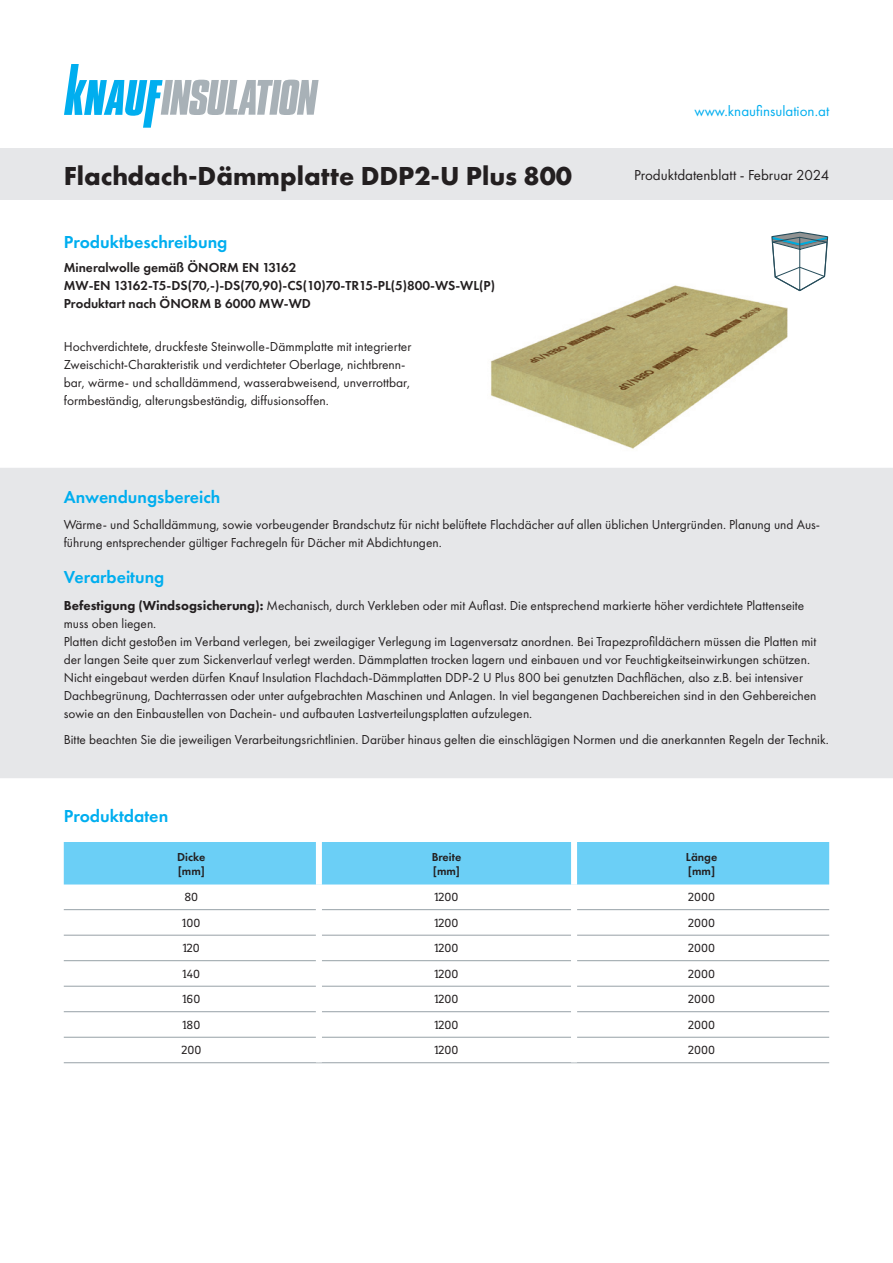
<style>
.page{position:relative;width:893px;height:1263px;background:#fff}
.page>*{position:absolute;margin:0;border:0;box-sizing:border-box;transform-origin:0 0}
.t1{font:700 27px "Futura PT";color:#231f20}
.t2{font:600 18px "Futura PT";color:#00aeef}
.t3{font:15px "Futura PT";color:#231f20}
.t4{font:15px "Futura PT";color:#00aeef}
.t5{font:13.5px/18px "Futura PT";color:#231f20}
.t6{font:600 13.5px/18px "Futura PT";color:#231f20}
.t7{font:12px "Dobra Slab";color:#231f20}
.t8{font:600 12px/13.5px "Futura PT";color:#231f20}
.s1{font-weight:800}
</style>
<div class="page">
<svg style="left:64px;top:64px;width:255px;height:64px"></svg>
<div style="left:0;top:149px;width:893px;height:51px;background:#e6e7e9"></div>
<img style="left:490px;top:285px;width:298px;height:164px">
<div style="left:1px;top:468px;width:891px;height:309px;background:#e6e7e9"></div>
<div style="left:0;top:468px;width:893px;height:310px;border:2px solid #e6e7e9"></div>
<div style="left:64px;top:842px;width:765px;height:42px;background:#6bcff6"></div>
<hr style="left:64px;top:909px;width:252px;height:1px;background:#97a1a7">
<hr style="left:322px;top:909px;width:249px;height:1px;background:#97a1a7">
<hr style="left:577px;top:909px;width:252px;height:1px;background:#97a1a7">
<hr style="left:64px;top:935px;width:252px;height:1px;background:#97a1a7">
<hr style="left:322px;top:935px;width:249px;height:1px;background:#97a1a7">
<hr style="left:577px;top:935px;width:252px;height:1px;background:#97a1a7">
<hr style="left:64px;top:960px;width:252px;height:1px;background:#97a1a7">
<hr style="left:322px;top:960px;width:249px;height:1px;background:#97a1a7">
<hr style="left:577px;top:960px;width:252px;height:1px;background:#97a1a7">
<hr style="left:64px;top:986px;width:252px;height:1px;background:#97a1a7">
<hr style="left:322px;top:986px;width:249px;height:1px;background:#97a1a7">
<hr style="left:577px;top:986px;width:252px;height:1px;background:#97a1a7">
<hr style="left:64px;top:1011px;width:252px;height:1px;background:#97a1a7">
<hr style="left:322px;top:1011px;width:249px;height:1px;background:#97a1a7">
<hr style="left:577px;top:1011px;width:252px;height:1px;background:#97a1a7">
<hr style="left:64px;top:1037px;width:252px;height:1px;background:#97a1a7">
<hr style="left:322px;top:1037px;width:249px;height:1px;background:#97a1a7">
<hr style="left:577px;top:1037px;width:252px;height:1px;background:#97a1a7">
<hr style="left:64px;top:1062px;width:255px;height:1px;background:#97a1a7">
<hr style="left:319px;top:1062px;width:255px;height:1px;background:#97a1a7">
<hr style="left:574px;top:1062px;width:255px;height:1px;background:#97a1a7">
<div style="left:316px;top:842px;width:6px;height:42px;background:#fff"></div>
<div style="left:571px;top:842px;width:6px;height:42px;background:#fff"></div>
<svg style="left:771px;top:231px;width:58px;height:61px"></svg>
<p class="t4" style="left:694px;top:102px;width:136px">www.knaufinsulation.at</p>
<h1 class="t1" style="left:64px;top:158px;width:510px">Flachdach-Dämmplatte DDP2-U Plus 800</h1>
<p class="t3" style="left:634px;top:166px;width:197px">Produktdatenblatt - Februar 2024</p>
<h2 class="t2" style="left:64px;top:230px;width:165px">Produktbeschreibung</h2>
<p class="t6" style="left:64px;top:259px;width:433px">Mineralwolle gemäß ÖNORM EN 13162<br>MW-EN 13162-T5-DS(70,-)-DS(70,90)-CS(10)70-TR15-PL(5)800-WS-WL(P)<br>Produktart nach ÖNORM B 6000 MW-WD</p>
<p class="t5" style="left:64px;top:337px;width:349px">Hochverdichtete, druckfeste Steinwolle-Dämmplatte mit integrierter Zweischicht-Charakteristik und verdichteter Oberlage, nichtbrenn&shy;bar, wärme- und schalldämmend, wasserabweisend, unverrottbar, formbeständig, alterungsbeständig, diffusionsoffen.</p>
<h2 class="t2" style="left:64px;top:485px;width:158px">Anwendungsbereich</h2>
<p class="t5" style="left:64px;top:516px;width:758px">Wärme- und Schalldämmung, sowie vorbeugender Brandschutz für nicht belüftete Flachdächer auf allen üblichen Untergründen. Planung und Aus&shy;führung entsprechender gültiger Fachregeln für Dächer mit Abdichtungen.</p>
<h2 class="t2" style="left:64px;top:566px;width:102px">Verarbeitung</h2>
<p class="t5" style="left:64px;top:596px;width:754px"><span class="s1">Befestigung (Windsogsicherung):</span> Mechanisch, durch Verkleben oder mit Auflast. Die entsprechend markierte höher verdichtete Plattenseite muss oben liegen.<br>Platten dicht gestoßen im Verband verlegen, bei zweilagiger Verlegung im Lagenversatz anordnen. Bei Trapezprofildächern müssen die Platten mit der langen Seite quer zum Sickenverlauf verlegt werden. Dämmplatten trocken lagern und einbauen und vor Feuchtigkeitseinwirkungen schützen.<br>Nicht eingebaut werden dürfen Knauf Insulation Flachdach-Dämmplatten DDP-2 U Plus 800 bei genutzten Dachflächen, also z.B. bei intensiver Dachbegrünung, Dachterrassen oder unter aufgebrachten Maschinen und Anlagen. In viel begangenen Dachbereichen sind in den Gehbereichen sowie an den Einbaustellen von Dachein- und aufbauten Lastverteilungsplatten aufzulegen.</p>
<p class="t5" style="left:64px;top:731px;width:766px">Bitte beachten Sie die jeweiligen Verarbeitungsrichtlinien. Darüber hinaus gelten die einschlägigen Normen und die anerkannten Regeln der Technik.</p>
<h2 class="t2" style="left:64px;top:804px;width:106px">Produktdaten</h2>
<p class="t8" style="left:177px;top:850px;width:30px">Dicke [mm]</p>
<p class="t8" style="left:432px;top:850px;width:31px">Breite [mm]</p>
<p class="t8" style="left:686px;top:850px;width:33px">Länge [mm]</p>
<p class="t7" style="left:184px;top:890px;width:15px">80</p>
<p class="t7" style="left:434px;top:890px;width:26px">1200</p>
<p class="t7" style="left:688px;top:890px;width:28px">2000</p>
<p class="t7" style="left:182px;top:916px;width:20px">100</p>
<p class="t7" style="left:434px;top:916px;width:26px">1200</p>
<p class="t7" style="left:688px;top:916px;width:28px">2000</p>
<p class="t7" style="left:183px;top:941px;width:19px">120</p>
<p class="t7" style="left:434px;top:941px;width:26px">1200</p>
<p class="t7" style="left:688px;top:941px;width:28px">2000</p>
<p class="t7" style="left:183px;top:967px;width:19px">140</p>
<p class="t7" style="left:434px;top:967px;width:26px">1200</p>
<p class="t7" style="left:688px;top:967px;width:28px">2000</p>
<p class="t7" style="left:182px;top:992px;width:19px">160</p>
<p class="t7" style="left:434px;top:992px;width:26px">1200</p>
<p class="t7" style="left:688px;top:992px;width:28px">2000</p>
<p class="t7" style="left:182px;top:1018px;width:19px">180</p>
<p class="t7" style="left:434px;top:1018px;width:26px">1200</p>
<p class="t7" style="left:688px;top:1018px;width:28px">2000</p>
<p class="t7" style="left:181px;top:1043px;width:21px">200</p>
<p class="t7" style="left:434px;top:1043px;width:26px">1200</p>
<p class="t7" style="left:688px;top:1043px;width:28px">2000</p>
</div>
